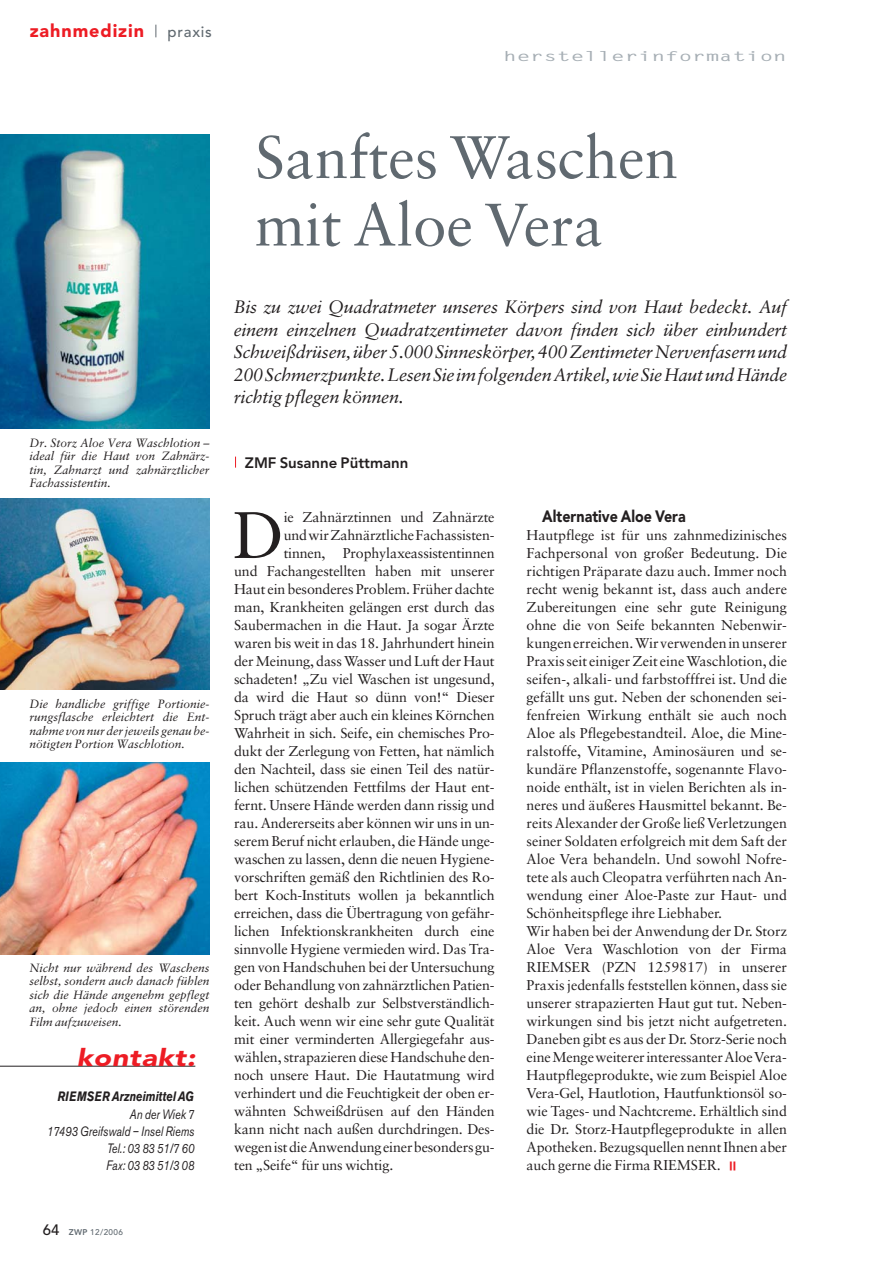
<style>
.page{position:relative;width:893px;height:1263px;background:#fff}
.page>*{position:absolute;margin:0;border:0;box-sizing:border-box;transform-origin:0 0}
.t1{font:65.85px "Sabon";color:#231f20}
.t2{font:60px/67.5px "Sabon";color:#606970}
.t3{font:italic 900 24px "Avenir";color:#ed1c24;scale:1.2 1}
.t4{font:italic 18px/22.5px "Sabon";letter-spacing:-.015em;color:#231f20;text-align:justify}
.t5{font:900 18px "Avenir";letter-spacing:.05em;color:#ed1c24}
.t6{font:900 16.35px "Avenir";color:#231f20;scale:.87 1}
.t7{font:800 15px "Avenir";color:#231f20}
.t8{font:500 15px "Avenir";letter-spacing:.05em;color:#606970}
.t9{font:14.25px/18px "Sabon";letter-spacing:-.01em;color:#231f20}
.t10{font:italic 13.5px/17.2px "Akzidenz Grotesk BE";color:#231f20;text-align:right;scale:.8 1}
.t11{font:700 13.5px "Letter Gothic";color:#a7afb5;scale:1.67 1}
.t12{font:italic 700 13.5px "Akzidenz Grotesk BE";color:#231f20;scale:.8 1}
.t13{font:italic 12px/13.5px "Sabon";color:#231f20;text-align:justify}
.t14{font:500 8.25px "Avenir";letter-spacing:.05em;color:#606970}
.s1{font-size:15px;color:#231f20}
.s2{font-weight:800}
</style>
<div class="page">
<svg style="left:156px;top:25px;width:1px;height:12px"></svg>
<hr style="left:0;top:1066px;width:195px;height:1px;background:#231f20">
<img style="left:0;top:134px;width:209px;height:295px">
<img style="left:0;top:498px;width:209px;height:192px">
<img style="left:0;top:762px;width:209px;height:192px">
<p class="t5" style="left:30px;top:24px;width:116px">zahnmedizin</p>
<p class="t8" style="left:168px;top:26px;width:46px">praxis</p>
<p class="t11" style="left:503px;top:51px;width:171px">herstellerinformation</p>
<p class="t13" style="left:29px;top:437px;width:182px">Dr. Storz Aloe Vera Waschlotion – ideal für die Haut von Zahnärz&shy;tin, Zahnarzt und zahnärztlicher Fachassistentin.</p>
<p class="t13" style="left:29px;top:698px;width:182px">Die handliche griffige Portionie&shy;rungsflasche erleichtert die Ent&shy;nahme von nur der jeweils genau be&shy;nötigten Portion Waschlotion.</p>
<p class="t13" style="left:29px;top:962px;width:182px">Nicht nur während des Waschens selbst, sondern auch danach fühlen sich die Hände angenehm gepflegt an, ohne jedoch einen störenden Film aufzuweisen.</p>
<h3 class="t3" style="left:77px;top:1048px;width:104px">kontakt:</h3>
<p class="t12" style="left:58px;top:1092px;width:172px">RIEMSER Arzneimittel AG</p>
<p class="t10" style="left:47px;top:1106px;width:185px">An der Wiek 7<br>17493 Greifswald – Insel Riems<br>Tel.: 03 83 51/7 60<br>Fax: 03 83 51/3 08</p>
<p class="t14" style="left:43px;top:1228px;width:82px"><span class="s1">64</span> <span class="s2">ZWP</span> 12/2006</p>
<h2 class="t2" style="left:255px;top:129px;width:425px">Sanftes Waschen mit Aloe Vera</h2>
<p class="t4" style="left:234px;top:297px;width:555px">Bis zu zwei Quadratmeter unseres Körpers sind von Haut bedeckt. Auf einem einzelnen Quadratzentimeter davon finden sich über einhundert Schweißdrüsen, über 5.000 Sinneskörper, 400 Zentimeter Nervenfasern und 200 Schmerzpunkte. Lesen Sie im folgenden Artikel, wie Sie Haut und Hände richtig pflegen können.</p>
<p class="t7" style="left:245px;top:456px;width:165px">ZMF Susanne Püttmann</p>
<h1 class="t1" style="left:233px;top:508px;width:53px">D</h1>
<p class="t9" style="left:284px;top:509px;width:212px">ie Zahnärztinnen und Zahnärzte</p>
<p class="t9" style="left:284px;top:527px;width:212px">und wir Zahnärztliche Fachassisten-</p>
<p class="t9" style="left:284px;top:545px;width:212px">tinnen, Prophylaxeassistentinnen</p>
<p class="t9" style="left:234px;top:563px;width:262px">und Fachangestellten haben mit unserer</p>
<p class="t9" style="left:234px;top:581px;width:262px">Haut ein besonderes Problem. Früher dachte</p>
<p class="t9" style="left:234px;top:599px;width:262px">man, Krankheiten gelängen erst durch das</p>
<p class="t9" style="left:234px;top:617px;width:262px">Saubermachen in die Haut. Ja sogar Ärzte</p>
<p class="t9" style="left:234px;top:635px;width:262px">waren bis weit in das 18. Jahrhundert hinein</p>
<p class="t9" style="left:234px;top:653px;width:262px">der Meinung, dass Wasser und Luft der Haut</p>
<p class="t9" style="left:234px;top:671px;width:262px">schadeten! „Zu viel Waschen ist ungesund,</p>
<p class="t9" style="left:234px;top:689px;width:262px">da wird die Haut so dünn von!“ Dieser</p>
<p class="t9" style="left:234px;top:707px;width:262px">Spruch trägt aber auch ein kleines Körnchen</p>
<p class="t9" style="left:234px;top:725px;width:262px">Wahrheit in sich. Seife, ein chemisches Pro-</p>
<p class="t9" style="left:234px;top:743px;width:262px">dukt der Zerlegung von Fetten, hat nämlich</p>
<p class="t9" style="left:234px;top:761px;width:262px">den Nachteil, dass sie einen Teil des natür-</p>
<p class="t9" style="left:234px;top:779px;width:262px">lichen schützenden Fettfilms der Haut ent-</p>
<p class="t9" style="left:234px;top:797px;width:262px">fernt. Unsere Hände werden dann rissig und</p>
<p class="t9" style="left:234px;top:815px;width:262px">rau. Andererseits aber können wir uns in un-</p>
<p class="t9" style="left:234px;top:833px;width:262px">serem Beruf nicht erlauben, die Hände unge-</p>
<p class="t9" style="left:234px;top:851px;width:262px">waschen zu lassen, denn die neuen Hygiene-</p>
<p class="t9" style="left:234px;top:869px;width:262px">vorschriften gemäß den Richtlinien des Ro-</p>
<p class="t9" style="left:234px;top:887px;width:262px">bert Koch-Instituts wollen ja bekanntlich</p>
<p class="t9" style="left:234px;top:905px;width:262px">erreichen, dass die Übertragung von gefähr-</p>
<p class="t9" style="left:234px;top:923px;width:262px">lichen Infektionskrankheiten durch eine</p>
<p class="t9" style="left:234px;top:941px;width:262px">sinnvolle Hygiene vermieden wird. Das Tra-</p>
<p class="t9" style="left:234px;top:959px;width:262px">gen von Handschuhen bei der Untersuchung</p>
<p class="t9" style="left:234px;top:977px;width:262px">oder Behandlung von zahnärztlichen Patien-</p>
<p class="t9" style="left:234px;top:995px;width:262px">ten gehört deshalb zur Selbstverständlich-</p>
<p class="t9" style="left:234px;top:1013px;width:262px">keit. Auch wenn wir eine sehr gute Qualität</p>
<p class="t9" style="left:234px;top:1031px;width:262px">mit einer verminderten Allergiegefahr aus-</p>
<p class="t9" style="left:234px;top:1049px;width:262px">wählen, strapazieren diese Handschuhe den-</p>
<p class="t9" style="left:234px;top:1067px;width:262px">noch unsere Haut. Die Hautatmung wird</p>
<p class="t9" style="left:234px;top:1085px;width:262px">verhindert und die Feuchtigkeit der oben er-</p>
<p class="t9" style="left:234px;top:1103px;width:262px">wähnten Schweißdrüsen auf den Händen</p>
<p class="t9" style="left:234px;top:1121px;width:262px">kann nicht nach außen durchdringen. Des-</p>
<p class="t9" style="left:234px;top:1139px;width:262px">wegen ist die Anwendung einer besonders gu-</p>
<p class="t9" style="left:234px;top:1157px;width:161px">ten „Seife“ für uns wichtig.</p>
<p class="t6" style="left:542px;top:510px;width:166px">Alternative Aloe Vera</p>
<p class="t9" style="left:526px;top:527px;width:262px">Hautpflege ist für uns zahnmedizinisches Fachpersonal von großer Bedeutung. Die richtigen Präparate dazu auch. Immer noch recht wenig bekannt ist, dass auch andere Zubereitungen eine sehr gute Reinigung ohne die von Seife bekannten Nebenwir&shy;kungen erreichen. Wir verwenden in unserer Praxis seit einiger Zeit eine Waschlotion, die seifen-, alkali- und farbstofffrei ist. Und die gefällt uns gut. Neben der schonenden sei&shy;fenfreien Wirkung enthält sie auch noch Aloe als Pflegebestandteil. Aloe, die Mine&shy;ralstoffe, Vitamine, Aminosäuren und se&shy;kundäre Pflanzenstoffe, sogenannte Flavo&shy;noide enthält, ist in vielen Berichten als in&shy;neres und äußeres Hausmittel bekannt. Be&shy;reits Alexander der Große ließ Verletzungen seiner Soldaten erfolgreich mit dem Saft der Aloe Vera behandeln. Und sowohl Nofre&shy;tete als auch Cleopatra verführten nach An&shy;wendung einer Aloe-Paste zur Haut- und Schönheitspflege ihre Liebhaber.<br>Wir haben bei der Anwendung der Dr. Storz Aloe Vera Waschlotion von der Firma RIEMSER (PZN 1259817) in unserer Praxis jedenfalls feststellen können, dass sie unserer strapazierten Haut gut tut. Neben&shy;wirkungen sind bis jetzt nicht aufgetreten.<br>Daneben gibt es aus der Dr. Storz-Serie noch eine Menge weiterer interessanter Aloe Vera-Hautpflegeprodukte, wie zum Beispiel Aloe Vera-Gel, Hautlotion, Hautfunktionsöl so&shy;wie Tages- und Nachtcreme. Erhältlich sind die Dr. Storz-Hautpflegeprodukte in allen Apotheken. Bezugsquellen nennt Ihnen aber auch gerne die Firma RIEMSER.</p>
</div>
